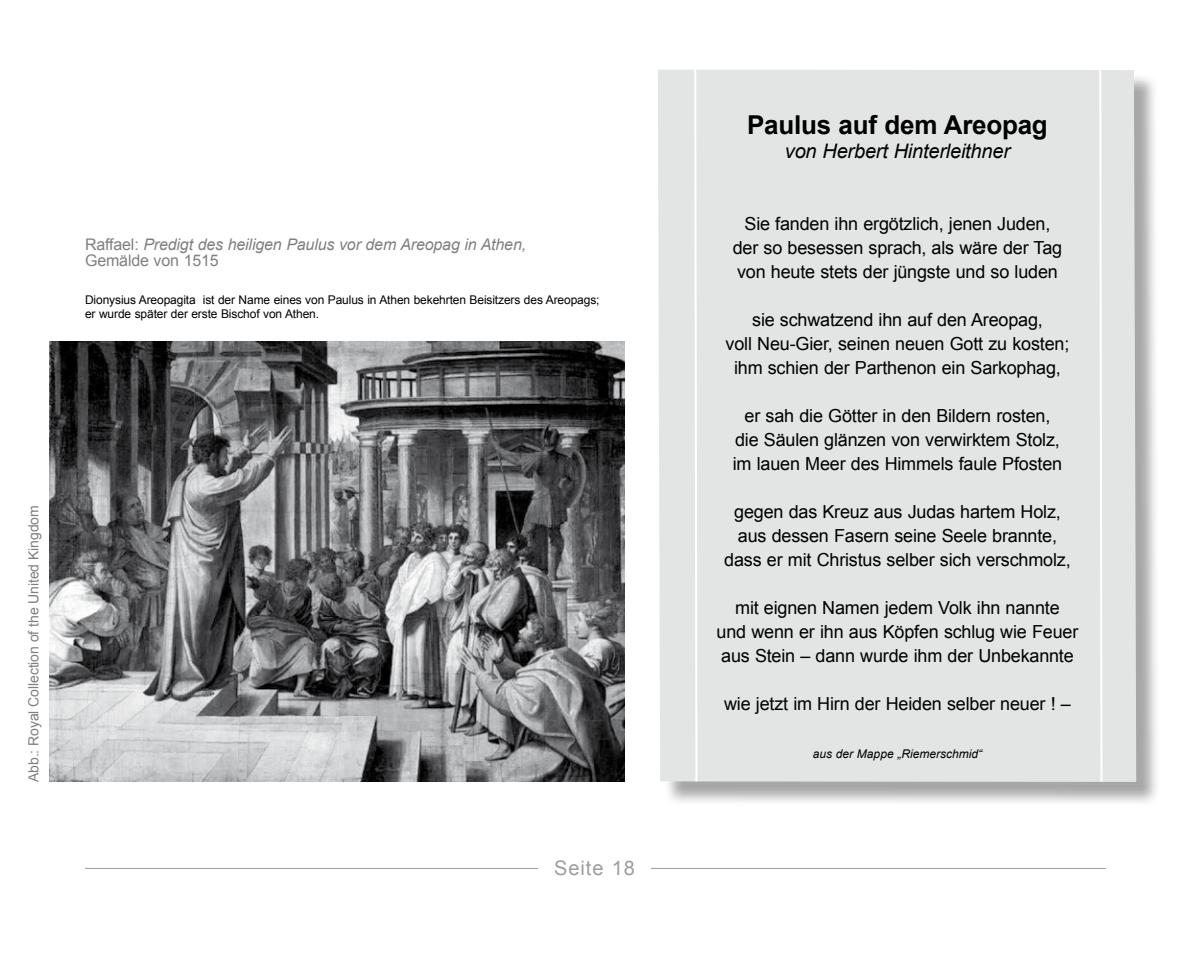
<style>
.page{position:relative;width:1191px;height:954px;background:#fff}
.page>*{position:absolute;margin:0;border:0;box-sizing:border-box;transform-origin:0 0}
.t1{font:700 26px "Arial";letter-spacing:-.01em;color:#000}
.t2{font:italic 20px "Arial";letter-spacing:-.01em;color:#000}
.t3{font:20px "Arial";letter-spacing:.05em;color:#9c9e9f}
.t4{font:18px/24px "Arial";letter-spacing:-.01em;color:#000;text-align:center}
.t5{font:italic 16px/16px "Arial";letter-spacing:-.01em;color:#808080}
.t6{font:14px "Arial";letter-spacing:-.01em;color:#808080}
.t7{font:12px/14px "Arial";letter-spacing:-.01em;color:#000}
.t8{font:italic 12px "Arial";color:#000}
.s1{font-style:normal}
</style>
<div class="page">
<img style="left:49px;top:341px;width:576px;height:441px">
<div style="left:661px;top:73px;width:500px;height:733px;background:#000;opacity:.35"></div>
<div style="left:658px;top:70px;width:478px;height:712px;background:#e3e4e4"></div>
<svg style="left:693px;top:69px;width:5px;height:714px"></svg>
<svg style="left:1098px;top:70px;width:5px;height:713px"></svg>
<hr style="left:85px;top:868px;width:1021px;height:1px;background:#9c9e9f">
<div style="left:538px;top:857px;width:113px;height:36px;background:#fff"></div>
<p class="t5" style="left:85px;top:236px;width:442px"><span class="s1">Raffael:</span> Predigt des heiligen Paulus vor dem Areopag in Athen,<br><span class="s1">Gemälde von 1515</span></p>
<p class="t7" style="left:85px;top:293px;width:516px">Dionysius Areopagita ist der Name eines von Paulus in Athen bekehrten Beisitzers des Areopags; er wurde später der erste Bischof von Athen.</p>
<p class="t6" style="left:24px;top:782px;width:278px;rotate:-90deg">Abb.: Royal Collection of the United Kingdom</p>
<p class="t3" style="left:554px;top:854px;width:82px">Seite 18</p>
<h1 class="t1" style="left:747px;top:107px;width:302px">Paulus auf dem Areopag</h1>
<p class="t2" style="left:785px;top:138px;width:227px">von Herbert Hinterleithner</p>
<p class="t4" style="left:733px;top:212px;width:331px">Sie fanden ihn ergötzlich, jenen Juden, der so besessen sprach, als wäre der Tag von heute stets der jüngste und so luden</p>
<p class="t4" style="left:725px;top:308px;width:345px">sie schwatzend ihn auf den Areopag,<br>voll Neu-Gier, seinen neuen Gott zu kosten; ihm schien der Parthenon ein Sarkophag,</p>
<p class="t4" style="left:733px;top:404px;width:331px">er sah die Götter in den Bildern rosten, die Säulen glänzen von verwirktem Stolz, im lauen Meer des Himmels faule Pfosten</p>
<p class="t4" style="left:724px;top:500px;width:348px">gegen das Kreuz aus Judas hartem Holz, aus dessen Fasern seine Seele brannte, dass er mit Christus selber sich verschmolz,</p>
<p class="t4" style="left:716px;top:596px;width:363px">mit eignen Namen jedem Volk ihn nannte<br>und wenn er ihn aus Köpfen schlug wie Feuer aus Stein – dann wurde ihm der Unbekannte</p>
<p class="t4" style="left:724px;top:692px;width:348px">wie jetzt im Hirn der Heiden selber neuer ! –</p>
<p class="t8" style="left:813px;top:746px;width:171px">aus der Mappe „Riemerschmid“</p>
</div>
